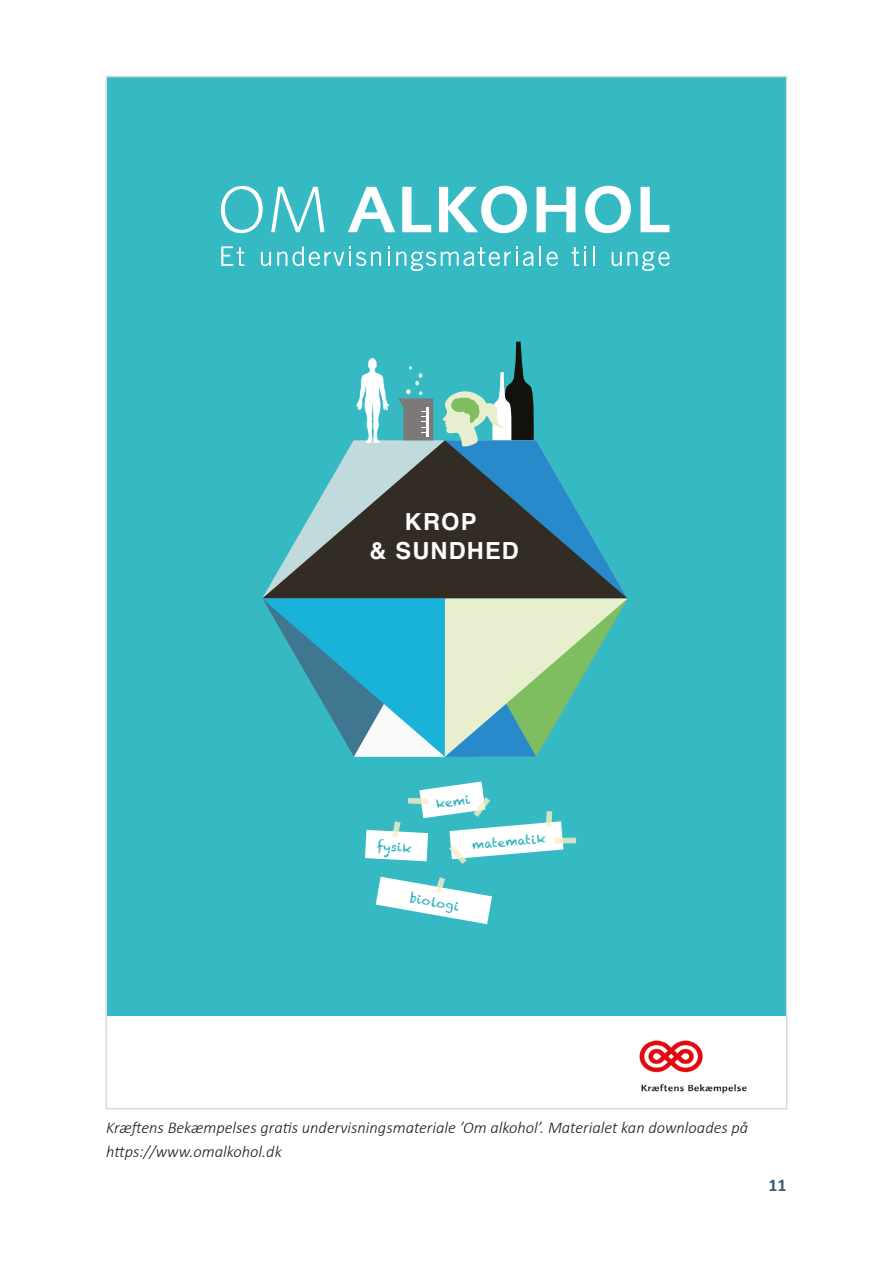
<style>
.page{position:relative;width:893px;height:1263px;background:#fff}
.page>*{position:absolute;margin:0;border:0;box-sizing:border-box;transform-origin:0 0}
.t1{font:23.55px/28.2px "Helvetica Bold 2";letter-spacing:.05em;color:#fff;text-align:center}
.t2{font:700 18px "Calibri";color:#395b73}
.t3{font:italic 300 16.5px/24px "Calibri";color:#1d1d1b}
.t4{font:12px "Chalkduster";color:#28b0be}
</style>
<div class="page">
<div style="left:106px;top:77px;width:681px;height:1032px;background:#35b9c3"></div>
<svg style="left:221px;top:186px;width:42px;height:47px"></svg>
<svg style="left:271px;top:187px;width:54px;height:45px"></svg>
<svg style="left:348px;top:187px;width:47px;height:45px"></svg>
<svg style="left:402px;top:187px;width:29px;height:45px"></svg>
<svg style="left:439px;top:186px;width:88px;height:47px"></svg>
<svg style="left:537px;top:187px;width:39px;height:45px"></svg>
<svg style="left:585px;top:186px;width:46px;height:47px"></svg>
<svg style="left:641px;top:187px;width:28px;height:45px"></svg>
<svg style="left:221px;top:246px;width:23px;height:20px"></svg>
<svg style="left:261px;top:252px;width:10px;height:14px"></svg>
<svg style="left:277px;top:246px;width:104px;height:20px"></svg>
<svg style="left:388px;top:246px;width:2px;height:20px"></svg>
<svg style="left:396px;top:246px;width:138px;height:25px"></svg>
<hr style="left:539px;top:246px;width:2px;height:20px;background:#fff">
<svg style="left:547px;top:252px;width:11px;height:14px"></svg>
<svg style="left:572px;top:246px;width:14px;height:20px"></svg>
<hr style="left:593px;top:246px;width:2px;height:20px;background:#fff">
<svg style="left:612px;top:251px;width:58px;height:20px"></svg>
<svg style="left:262px;top:440px;width:365px;height:158px"></svg>
<svg style="left:262px;top:598px;width:366px;height:159px"></svg>
<img style="left:357px;top:358px;width:32px;height:85px">
<svg style="left:442px;top:342px;width:93px;height:105px"></svg>
<svg style="left:398px;top:366px;width:35px;height:74px"></svg>
<div style="left:106px;top:1016px;width:681px;height:93px;background:#fff"></div>
<img style="left:639px;top:1040px;width:108px;height:54px">
<svg style="left:376px;top:877px;width:116px;height:47px"></svg>
<div style="left:555px;top:837px;width:21px;height:7px;background:#d2e2c6"></div>
<svg style="left:365px;top:781px;width:198px;height:83px"></svg>
<h1 class="t1" style="left:370px;top:508px;width:151px">KROP<br>&amp; SUNDHED</h1>
<p class="t4" style="left:435px;top:797px;width:36px;rotate:-8deg">kemi</p>
<p class="t4" style="left:377px;top:839px;width:36px;rotate:3deg">fysik</p>
<p class="t4" style="left:411px;top:891px;width:51px;rotate:10deg">biologi</p>
<p class="t4" style="left:471px;top:838px;width:75px;rotate:-5deg">matematik</p>
<p class="t3" style="left:106px;top:1115px;width:643px">Kræftens Bekæmpelses gratis undervisningsmateriale ’Om alkohol’. Materialet kan downloades på https://www.omalkohol.dk</p>
<p class="t2" style="left:768px;top:1173px;width:20px">11</p>
</div>
